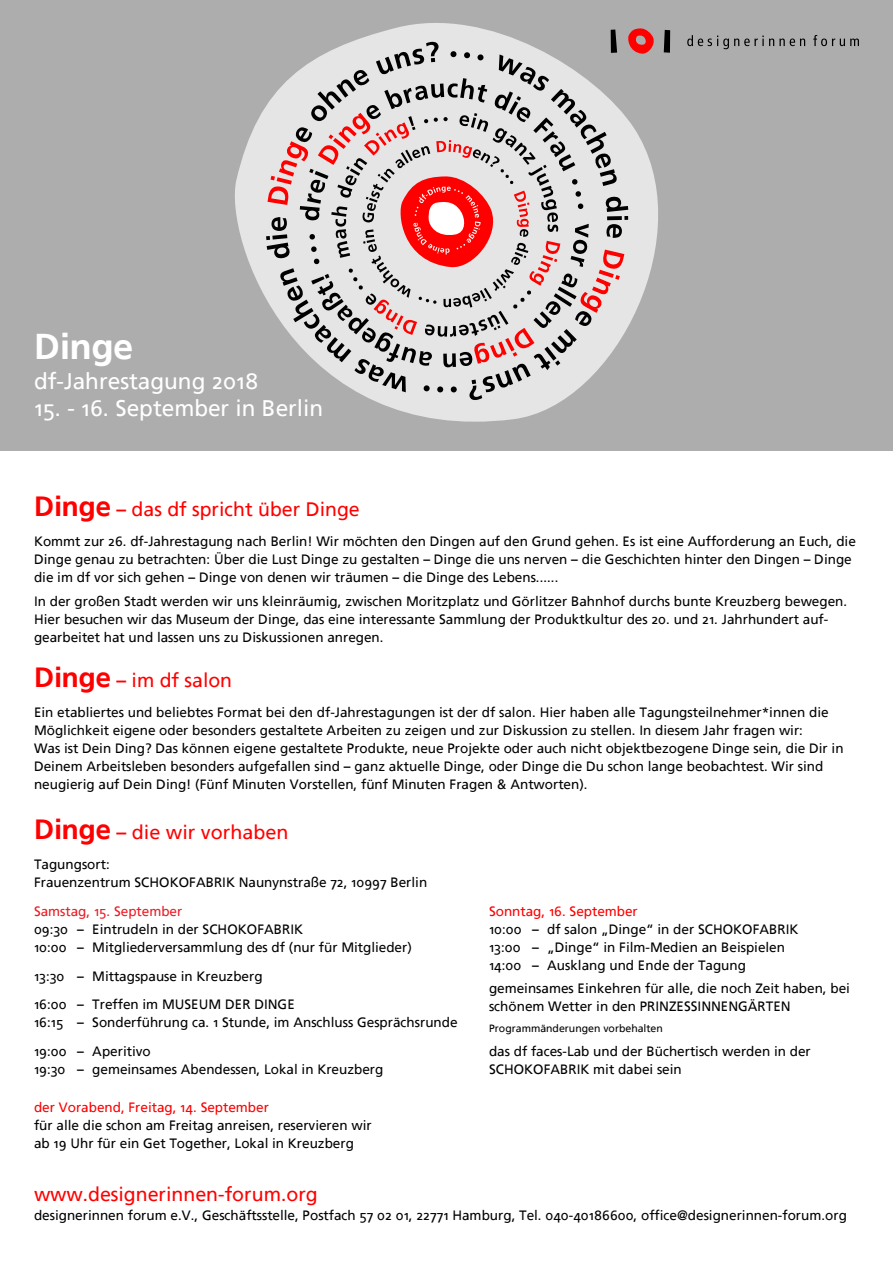
<style>
.page{position:relative;width:893px;height:1263px;background:#fff}
.page>*{position:absolute;margin:0;border:0;box-sizing:border-box;transform-origin:0 0}
.t1{font:700 35.85px "Frutiger Linotype";color:#fff}
.t2{font:22.5px "Frutiger Linotype";color:#fff}
.t3{font:19.5px "Frutiger Linotype";color:#f00}
.t4{font:13.5px/18px "Frutiger Linotype";color:#000}
.t5{font:13.5px "Frutiger Linotype";color:#f00}
.t6{font:13.5px "Frutiger Linotype";color:#eb1c24}
.t7{font:10.5px "Frutiger Linotype";color:#000}
.s1{font-weight:700;font-size:27.75px}
</style>
<div class="page">
<div style="left:0;top:0;width:893px;height:451px;background:#adadad"></div>
<svg style="left:235px;top:23px;width:436px;height:399px"></svg>
<svg style="left:664px;top:30px;width:6px;height:23px"></svg>
<svg style="left:266px;top:28px;width:390px;height:372px;background:#cababa"></svg>
<svg style="left:687px;top:35px;width:118px;height:14px"></svg>
<svg style="left:813px;top:35px;width:46px;height:11px"></svg>
<h1 class="t1" style="left:34px;top:324px;width:101px">Dinge</h1>
<h2 class="t2" style="left:34px;top:368px;width:226px">df-Jahrestagung 2018</h2>
<h2 class="t2" style="left:34px;top:395px;width:291px">15. - 16. September in Berlin</h2>
<h3 class="t3" style="left:34px;top:497px;width:327px"><span class="s1">Dinge</span> – das df spricht über Dinge</h3>
<p class="t4" style="left:34px;top:532px;width:823px">Kommt zur 26. df-Jahrestagung nach Berlin! Wir möchten den Dingen auf den Grund gehen. Es ist eine Aufforderung an Euch, die<br>Dinge genau zu betrachten: Über die Lust Dinge zu gestalten – Dinge die uns nerven – die Geschichten hinter den Dingen – Dinge die im df vor sich gehen – Dinge von denen wir träumen – die Dinge des Lebens......</p>
<p class="t4" style="left:34px;top:592px;width:815px">In der großen Stadt werden wir uns kleinräumig, zwischen Moritzplatz und Görlitzer Bahnhof durchs bunte Kreuzberg bewegen.<br>Hier besuchen wir das Museum der Dinge, das eine interessante Sammlung der Produktkultur des 20. und 21. Jahrhundert auf&shy;gearbeitet hat und lassen uns zu Diskussionen anregen.</p>
<h3 class="t3" style="left:34px;top:668px;width:200px"><span class="s1">Dinge</span> – im df salon</h3>
<p class="t4" style="left:34px;top:703px;width:811px">Ein etabliertes und beliebtes Format bei den df-Jahrestagungen ist der df salon. Hier haben alle Tagungsteilnehmer*innen die Möglichkeit eigene oder besonders gestaltete Arbeiten zu zeigen und zur Diskussion zu stellen. In diesem Jahr fragen wir:<br>Was ist Dein Ding? Das können eigene gestaltete Produkte, neue Projekte oder auch nicht objektbezogene Dinge sein, die Dir in Deinem Arbeitsleben besonders aufgefallen sind – ganz aktuelle Dinge, oder Dinge die Du schon lange beobachtest. Wir sind neugierig auf Dein Ding! (Fünf Minuten Vorstellen, fünf Minuten Fragen &amp; Antworten).</p>
<h3 class="t3" style="left:34px;top:820px;width:256px"><span class="s1">Dinge</span> – die wir vorhaben</h3>
<p class="t4" style="left:34px;top:855px;width:395px">Tagungsort:<br>Frauenzentrum SCHOKOFABRIK Naunynstraße 72, 10997 Berlin</p>
<p class="t6" style="left:34px;top:903px;width:150px">Samstag, 15. September</p>
<p class="t4" style="left:34px;top:920px;width:379px">09:30 – Eintrudeln in der SCHOKOFABRIK<br>10:00 – Mitgliederversammlung des df (nur für Mitglieder)</p>
<p class="t4" style="left:34px;top:962px;width:262px;line-height:28.5px">13:30 – Mittagspause in Kreuzberg<br>16:00 – Treffen im MUSEUM DER DINGE</p>
<p class="t4" style="left:34px;top:1008px;width:425px;line-height:28.5px">16:15 – Sonderführung ca. 1 Stunde, im Anschluss Gesprächsrunde<br>19:00 – Aperitivo</p>
<p class="t4" style="left:34px;top:1060px;width:351px">19:30 – gemeinsames Abendessen, Lokal in Kreuzberg</p>
<p class="t5" style="left:34px;top:1099px;width:236px">der Vorabend, Freitag, 14. September</p>
<p class="t4" style="left:34px;top:1116px;width:339px">für alle die schon am Freitag anreisen, reservieren wir ab 19 Uhr für ein Get Together, Lokal in Kreuzberg</p>
<p class="t5" style="left:489px;top:903px;width:150px">Sonntag, 16. September</p>
<p class="t4" style="left:489px;top:920px;width:311px">10:00 – df salon „Dinge“ in der SCHOKOFABRIK<br>13:00 – „Dinge“ in Film-Medien an Beispielen<br>14:00 – Ausklang und Ende der Tagung</p>
<p class="t4" style="left:489px;top:979px;width:362px">gemeinsames Einkehren für alle, die noch Zeit haben, bei schönem Wetter in den PRINZESSINNENGÄRTEN</p>
<p class="t7" style="left:489px;top:1022px;width:175px">Programmänderungen vorbehalten</p>
<p class="t4" style="left:489px;top:1043px;width:323px">das df faces-Lab und der Büchertisch werden in der<br>SCHOKOFABRIK mit dabei sein</p>
<h3 class="t3" style="left:34px;top:1182px;width:285px">www.designerinnen-forum.org</h3>
<p class="t4" style="left:34px;top:1206px;width:814px">designerinnen forum e.V., Geschäftsstelle, Postfach 57 02 01, 22771 Hamburg, Tel. 040-40186600, office@designerinnen-forum.org</p>
</div>
